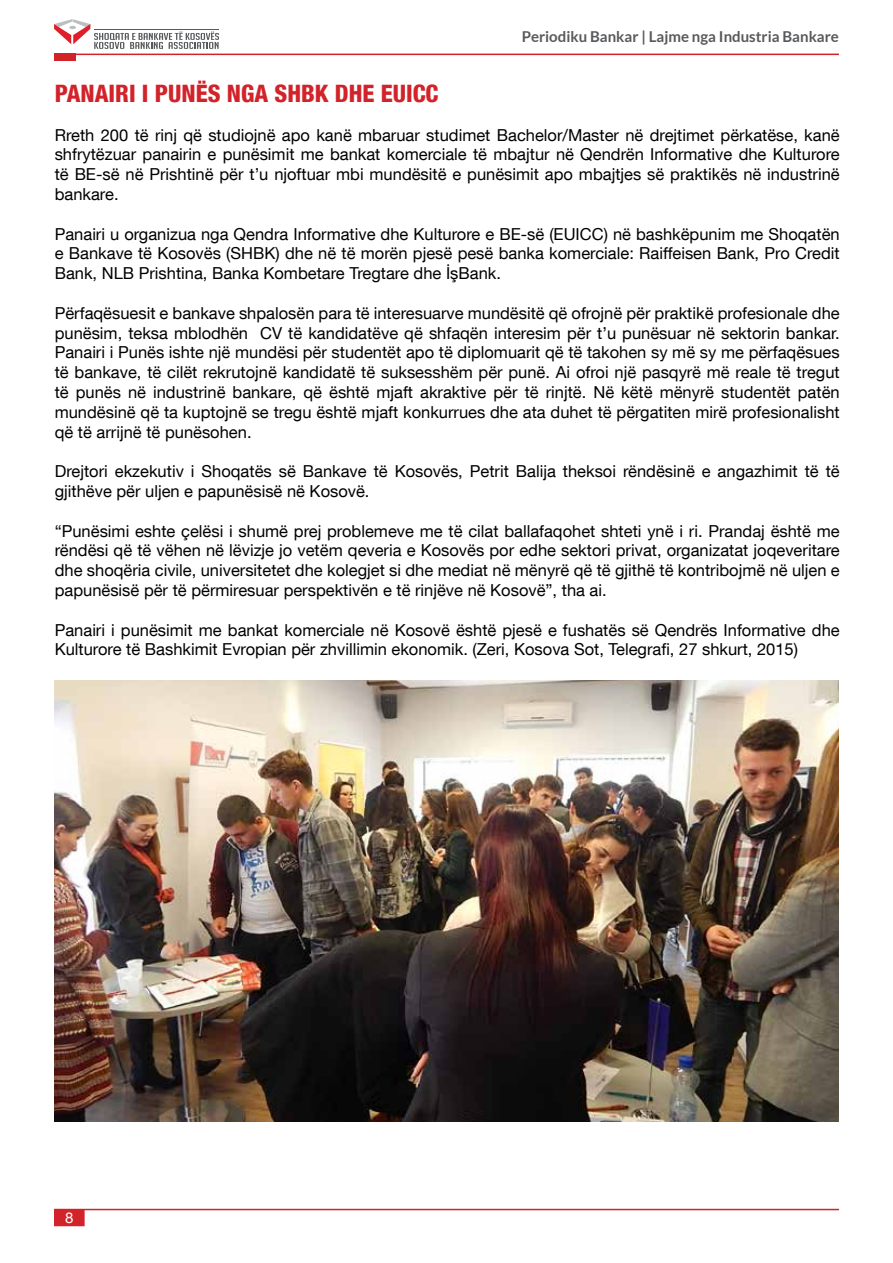
<style>
.page{position:relative;width:893px;height:1263px;background:#fff}
.page>*{position:absolute;margin:0;border:0;box-sizing:border-box;transform-origin:0 0}
.t1{font:800 condensed 24px "Helvetica Neue LT Com";color:#d2232a}
.t2{font:16.5px/19.8px "Helvetica Neue LT Com";color:#000;text-align:justify}
.t3{font:700 15px "Lato";color:#58595b}
.t4{font:15px "Helvetica Neue LT Com";color:#fff}
</style>
<div class="page">
<svg style="left:54px;top:19px;width:165px;height:30px"></svg>
<hr style="left:54px;top:54px;width:785px;height:1px;background:#d2232a">
<div style="left:54px;top:54px;width:21px;height:7px;background:#d2232a"></div>
<hr style="left:54px;top:1209px;width:785px;height:1px;background:#d2232a">
<div style="left:55px;top:1210px;width:29px;height:15px;background:#d2232a"></div>
<div style="left:54px;top:1209px;width:31px;height:17px;border:2px solid #d2232a"></div>
<img style="left:54px;top:680px;width:785px;height:441px">
<p class="t3" style="left:522px;top:28px;width:318px">Periodiku Bankar | Lajme nga Industria Bankare</p>
<h1 class="t1" style="left:55px;top:79px;width:25px">PANAIRI</h1>
<h1 class="t1" style="left:142px;top:79px;width:40px">I PUNËS</h1>
<h1 class="t1" style="left:227px;top:79px;width:15px">NGA</h1>
<h1 class="t1" style="left:274px;top:79px;width:75px">SHBK DHE</h1>
<h1 class="t1" style="left:381px;top:79px;width:59px">EUICC</h1>
<p class="t2" style="left:55px;top:124px;width:786px">Rreth 200 të rinj që studiojnë apo kanë mbaruar studimet Bachelor/Master në drejtimet përkatëse, kanë shfrytëzuar panairin e punësimit me bankat komerciale të mbajtur në Qendrën Informative dhe Kulturore të BE-së në Prishtinë për t’u njoftuar mbi mundësitë e punësimit apo mbajtjes së praktikës në industrinë bankare.</p>
<p class="t2" style="left:55px;top:223px;width:786px">Panairi u organizua nga Qendra Informative dhe Kulturore e BE-së (EUICC) në bashkëpunim me Shoqatën e Bankave të Kosovës (SHBK) dhe në të morën pjesë pesë banka komerciale: Raiffeisen Bank, Pro Credit Bank, NLB Prishtina, Banka Kombetare Tregtare dhe İşBank.</p>
<p class="t2" style="left:55px;top:303px;width:786px">Përfaqësuesit e bankave shpalosën para të interesuarve mundësitë që ofrojnë për praktikë profesionale dhe punësim, teksa mblodhën CV të kandidatëve që shfaqën interesim për t’u punësuar në sektorin bankar.<br>Panairi i Punës ishte një mundësi për studentët apo të diplomuarit që të takohen sy më sy me përfaqësues të bankave, të cilët rekrutojnë kandidatë të suksesshëm për punë. Ai ofroi një pasqyrë më reale të tregut të punës në industrinë bankare, që është mjaft akraktive për të rinjtë. Në këtë mënyrë studentët patën mundësinë që ta kuptojnë se tregu është mjaft konkurrues dhe ata duhet të përgatiten mirë profesionalisht që të arrijnë të punësohen.</p>
<p class="t2" style="left:55px;top:461px;width:786px">Drejtori ekzekutiv i Shoqatës së Bankave të Kosovës, Petrit Balija theksoi rëndësinë e angazhimit të të gjithëve për uljen e papunësisë në Kosovë.</p>
<p class="t2" style="left:55px;top:520px;width:787px">“Punësimi eshte çelësi i shumë prej problemeve me të cilat ballafaqohet shteti ynë i ri. Prandaj është me rëndësi që të vëhen në lëvizje jo vetëm qeveria e Kosovës por edhe sektori privat, organizatat joqeveritare dhe shoqëria civile, universitetet dhe kolegjet si dhe mediat në mënyrë që të gjithë të kontribojmë në uljen e papunësisë për të përmiresuar perspektivën e të rinjëve në Kosovë”, tha ai.</p>
<p class="t2" style="left:55px;top:619px;width:786px">Panairi i punësimit me bankat komerciale në Kosovë është pjesë e fushatës së Qendrës Informative dhe<br>Kulturore të Bashkimit Evropian për zhvillimin ekonomik. (Zeri, Kosova Sot, Telegrafi, 27 shkurt, 2015)</p>
<p class="t4" style="left:65px;top:1208px;width:10px">8</p>
</div>
